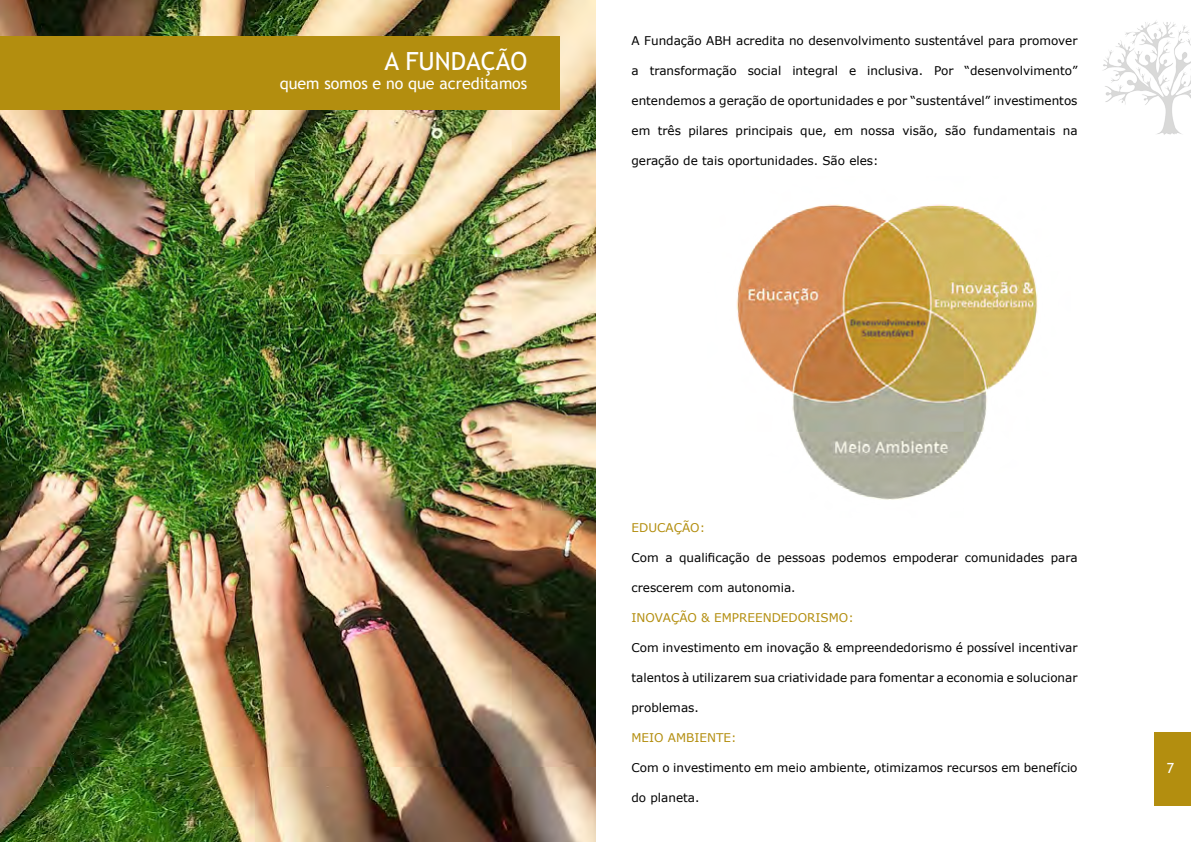
<style>
.page{position:relative;width:1191px;height:842px;background:#fff}
.page>*{position:absolute;margin:0;border:0;box-sizing:border-box;transform-origin:0 0}
.t1{font:25px "Trebuchet MS";color:#fff}
.t2{font:16px "Trebuchet MS";color:#fff}
.t3{font:14px "Trebuchet MS";color:#fff}
.t4{font:12px "Verdana";color:#000}
.t5{font:12px "Verdana";color:#b38e0f}
</style>
<div class="page">
<div style="left:1155px;top:732px;width:36px;height:74px;background:#b38e0f"></div>
<img style="left:1103px;top:21px;width:88px;height:114px">
<img style="left:0;top:0;width:595px;height:842px">
<div style="left:0;top:36px;width:559px;height:73px;background:#b38e0f"></div>
<img style="left:736px;top:204px;width:302px;height:296px">
<h1 class="t1" style="left:384px;top:46px;width:144px">A FUNDAÇÃO</h1>
<h2 class="t2" style="left:280px;top:74px;width:249px">quem somos e no que acreditamos</h2>
<p class="t4" style="left:631px;top:33px;width:447px">A Fundação ABH acredita no desenvolvimento sustentável para promover</p>
<p class="t4" style="left:631px;top:63px;width:447px">a transformação social integral e inclusiva. Por “desenvolvimento”</p>
<p class="t4" style="left:631px;top:93px;width:447px">entendemos a geração de oportunidades e por “sustentável” investimentos</p>
<p class="t4" style="left:631px;top:123px;width:447px">em três pilares principais que, em nossa visão, são fundamentais na</p>
<p class="t4" style="left:631px;top:153px;width:249px">geração de tais oportunidades. São eles:</p>
<p class="t5" style="left:631px;top:519px;width:75px">EDUCAÇÃO:</p>
<p class="t4" style="left:631px;top:549px;width:447px">Com a qualificação de pessoas podemos empoderar comunidades para</p>
<p class="t4" style="left:631px;top:579px;width:166px">crescerem com autonomia.</p>
<p class="t5" style="left:631px;top:609px;width:224px">INOVAÇÃO &amp; EMPREENDEDORISMO:</p>
<p class="t4" style="left:631px;top:639px;width:447px">Com investimento em inovação &amp; empreendedorismo é possível incentivar</p>
<p class="t4" style="left:631px;top:669px;width:447px">talentos à utilizarem sua criatividade para fomentar a economia e solucionar</p>
<p class="t4" style="left:631px;top:699px;width:69px">problemas.</p>
<p class="t5" style="left:631px;top:729px;width:107px">MEIO AMBIENTE:</p>
<p class="t4" style="left:631px;top:759px;width:447px">Com o investimento em meio ambiente, otimizamos recursos em benefício</p>
<p class="t4" style="left:631px;top:789px;width:70px">do planeta.</p>
<p class="t3" style="left:1166px;top:760px;width:9px">7</p>
</div>
